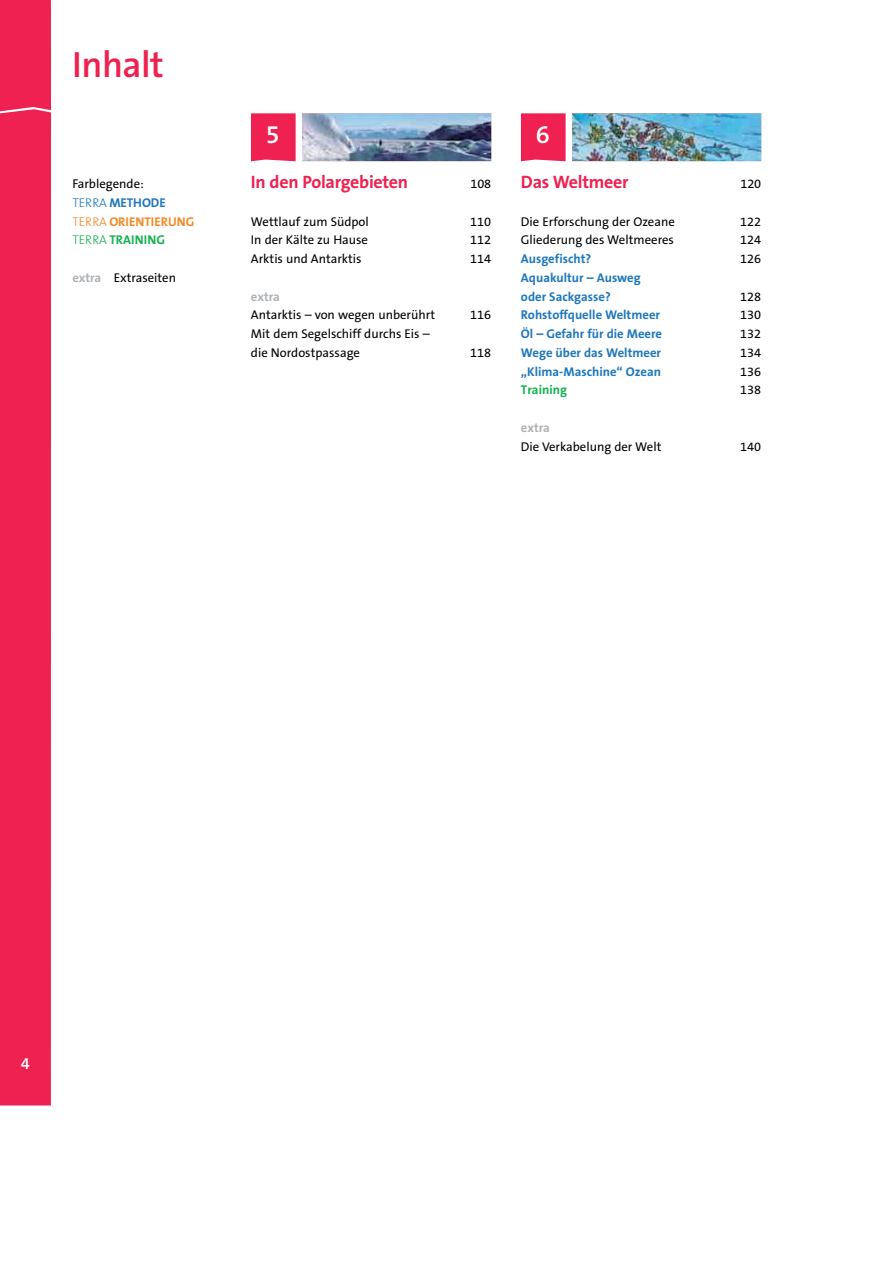
<style>
.page{position:relative;width:893px;height:1263px;background:#fff}
.page>*{position:absolute;margin:0;border:0;box-sizing:border-box;transform-origin:0 0}
.t1{font:600 36.75px "The Sans B6";letter-spacing:-.015em;color:#ee2151}
.t2{font:600 25.5px "The Sans B6";color:#fff}
.t3{font:700 18px "The Sans B7";letter-spacing:-.015em;color:#ee2151}
.t4{font:600 16.5px "The Sans B6";color:#fff}
.t5{font:12.75px/18.8px "The Sans B5 Plain";color:#000}
.t6{font:700 12.75px/18.8px "The Sans B7";color:#1e77bd}
.t7{font:700 12.75px/18.8px "The Sans B7";color:#f68822}
.t8{font:700 12.75px "The Sans B7";letter-spacing:-.005em;color:#afb2b5}
.t9{font:700 12.75px "The Sans B7";color:#14b251}
.s1{font-family:"The Sans B3";font-weight:300;color:#1e77bd}
.s2{color:#1e77bd}
.s3{font-family:"The Sans B3";font-weight:300}
.s4{font-family:"The Sans B3";font-weight:300;color:#14b251}
.s5{color:#14b251}
.s6{font-family:"The Sans B7";font-weight:700;color:#afb2b5}
</style>
<div class="page">
<div style="left:521px;top:113px;width:45px;height:48px;background:#ee2151"></div>
<img style="left:572px;top:113px;width:189px;height:48px">
<div style="left:251px;top:113px;width:45px;height:48px;background:#ee2151"></div>
<img style="left:302px;top:113px;width:189px;height:48px">
<div style="left:0;top:0;width:51px;height:109px;background:#ee2151"></div>
<div style="left:0;top:109px;width:51px;height:997px;background:#ee2151"></div>
<h1 class="t1" style="left:72px;top:45px;width:93px">Inhalt</h1>
<p class="t5" style="left:72px;top:175px;width:73px">Farblegende:</p>
<p class="t7" style="left:72px;top:194px;width:124px"><span class="s1">TERRA</span> <span class="s2">METHODE<br></span><span class="s3">TERRA</span> ORIENTIERUNG<br><span class="s4">TERRA</span> <span class="s5">TRAINING</span></p>
<p class="t5" style="left:72px;top:269px;width:105px"><span class="s6">extra</span> Extraseiten</p>
<h2 class="t2" style="left:266px;top:121px;width:16px">5</h2>
<h3 class="t3" style="left:251px;top:174px;width:159px">In den Polargebieten</h3>
<p class="t5" style="left:470px;top:175px;width:22px">108</p>
<p class="t5" style="left:251px;top:213px;width:119px">Wettlauf zum Südpol</p>
<p class="t5" style="left:470px;top:213px;width:23px">110</p>
<p class="t5" style="left:251px;top:232px;width:119px">In der Kälte zu Hause</p>
<p class="t5" style="left:470px;top:232px;width:23px">112</p>
<p class="t5" style="left:251px;top:250px;width:112px">Arktis und Antarktis</p>
<p class="t5" style="left:470px;top:250px;width:23px">114</p>
<p class="t8" style="left:251px;top:291px;width:30px">extra</p>
<p class="t5" style="left:251px;top:307px;width:186px">Antarktis – von wegen unberührt</p>
<p class="t5" style="left:470px;top:307px;width:23px">116</p>
<p class="t5" style="left:251px;top:325px;width:180px">Mit dem Segelschiff durchs Eis – die Nordostpassage</p>
<p class="t5" style="left:470px;top:344px;width:23px">118</p>
<h2 class="t2" style="left:536px;top:121px;width:16px">6</h2>
<h3 class="t3" style="left:521px;top:174px;width:109px">Das Weltmeer</h3>
<p class="t5" style="left:740px;top:175px;width:22px">120</p>
<p class="t5" style="left:521px;top:213px;width:155px">Die Erforschung der Ozeane</p>
<p class="t5" style="left:740px;top:213px;width:23px">122</p>
<p class="t5" style="left:521px;top:232px;width:154px">Gliederung des Weltmeeres</p>
<p class="t5" style="left:740px;top:232px;width:23px">124</p>
<p class="t6" style="left:521px;top:250px;width:72px">Ausgefischt?</p>
<p class="t5" style="left:740px;top:250px;width:23px">126</p>
<p class="t6" style="left:521px;top:269px;width:121px">Aquakultur – Ausweg oder Sackgasse?</p>
<p class="t5" style="left:740px;top:288px;width:23px">128</p>
<p class="t6" style="left:521px;top:307px;width:141px">Rohstoffquelle Weltmeer</p>
<p class="t5" style="left:740px;top:307px;width:23px">130</p>
<p class="t6" style="left:521px;top:325px;width:143px">Öl – Gefahr für die Meere</p>
<p class="t5" style="left:740px;top:325px;width:23px">132</p>
<p class="t6" style="left:521px;top:344px;width:142px">Wege über das Weltmeer</p>
<p class="t5" style="left:740px;top:344px;width:23px">134</p>
<p class="t6" style="left:521px;top:363px;width:141px">„Klima-Maschine“ Ozean</p>
<p class="t5" style="left:740px;top:363px;width:23px">136</p>
<p class="t9" style="left:521px;top:385px;width:48px">Training</p>
<p class="t5" style="left:740px;top:382px;width:23px">138</p>
<p class="t8" style="left:521px;top:422px;width:30px">extra</p>
<p class="t5" style="left:521px;top:438px;width:142px">Die Verkabelung der Welt</p>
<p class="t5" style="left:740px;top:438px;width:23px">140</p>
<p class="t4" style="left:21px;top:1055px;width:11px">4</p>
</div>
